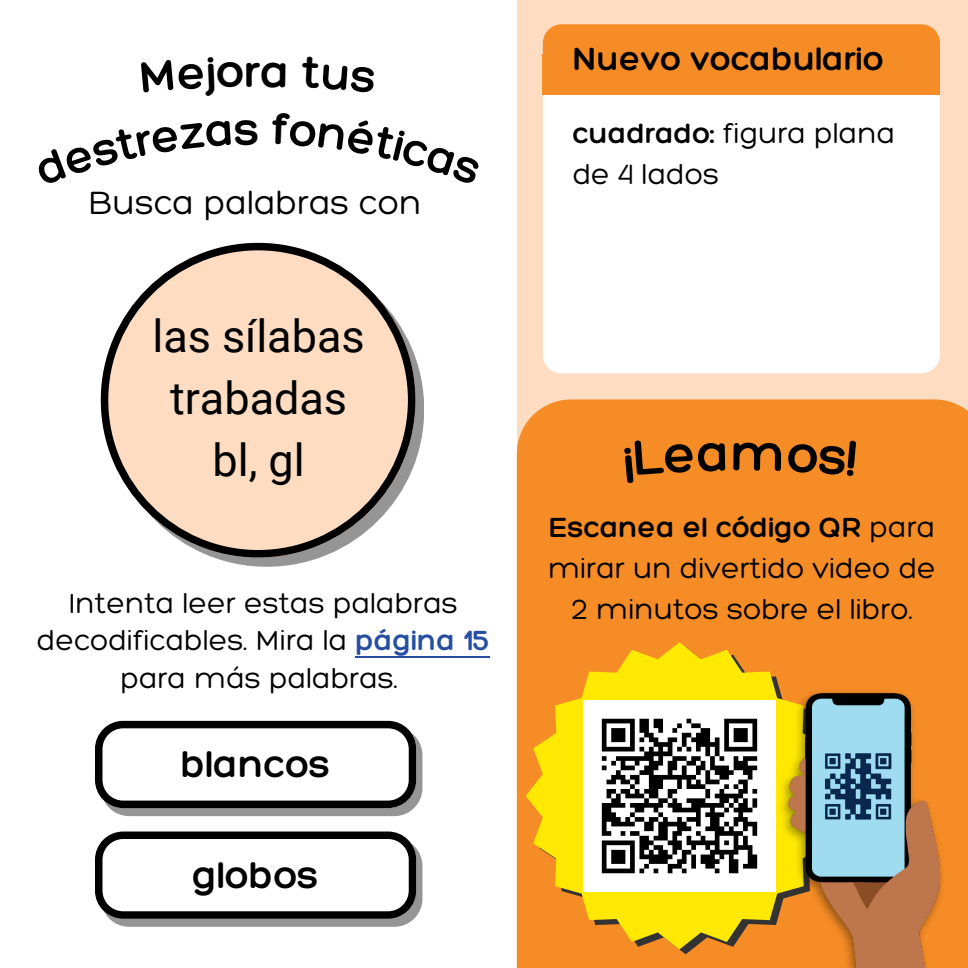
<style>
.page{position:relative;width:968px;height:968px;background:#fff}
.page>*{position:absolute;margin:0;border:0;box-sizing:border-box;transform-origin:0 0}
.t1{font:300 47.5px "Hero";color:#000}
.t2{font:45px/62px "Roboto";color:#000;text-align:center}
.t3{font:300 40px "Hero";color:#000}
.t4{font:300 35px "Hero";color:#000}
.t5{font:300 35px "Hero";color:#000}
.t6{font:300 30px/41.2px "Hero";color:#000;text-align:center}
.s1{color:#264fa2}
.s2{font-style:inherit}
</style>
<div class="page">
<div style="left:517px;top:0;width:451px;height:968px;background:#fddcc2"></div>
<div style="left:517px;top:399px;width:451px;height:569px;background:#f68c26"></div>
<div style="left:543px;top:59px;width:396px;height:314px;background:#fff;border-radius:19px"></div>
<div style="left:543px;top:24px;width:396px;height:64px;background:#f68c26;border-radius:19px"></div>
<div style="left:101px;top:727px;width:321px;height:89px;background:#959595;border-radius:28px"></div>
<div style="left:101px;top:837px;width:321px;height:89px;background:#959595;border-radius:28px"></div>
<div style="left:543px;top:55px;width:397px;height:40px;background:#f68c26"></div>
<svg style="left:101px;top:243px;width:314px;height:314px"></svg>
<svg style="left:526px;top:642px;width:307px;height:307px;background:#f5bb14"></svg>
<img style="left:583px;top:700px;width:190px;height:191px">
<img style="left:773px;top:683px;width:176px;height:285px">
<svg style="left:95px;top:720px;width:321px;height:88px;background:#cbcbcb"></svg>
<svg style="left:95px;top:831px;width:321px;height:87px;background:#cdcdcd"></svg>
<hr style="left:355px;top:656px;width:135px;height:1px;background:#264fa2">
<div style="left:624px;top:438px;width:101px;height:45px;background:#f68c26"></div>
<svg style="left:733px;top:442px;width:48px;height:29px"></svg>
<div style="left:787px;top:440px;width:69px;height:36px;background:#f68c26"></div>
<h2 class="t1" style="left:245px;top:42px;width:17px">r</h2>
<p class="t5" style="left:88px;top:181px;width:334px">Busca palabras con</p>
<p class="t2" style="left:152px;top:306px;width:214px">las sílabas trabadas bl, gl</p>
<p class="t6" style="left:37px;top:583px;width:454px;line-height:37.5px">Intenta leer estas palabras decodificables. Mira la <span class="s1">página 15</span></p>
<p class="t6" style="left:120px;top:657px;width:279px">para más palabras.</p>
<p class="t3" style="left:181px;top:739px;width:151px">blancos</p>
<p class="t3" style="left:192px;top:850px;width:128px">globos</p>
<h2 class="t4" style="left:573px;top:37px;width:312px">Nuevo vocabulario</h2>
<p class="t6" style="left:573px;top:111px;width:324px"><span class="s2">cuadrado:</span> figura plana</p>
<p class="t6" style="left:573px;top:153px;width:148px">de 4 lados</p>
<p class="t6" style="left:548px;top:505px;width:389px"><span class="s2">Escanea el código QR</span> para mirar un divertido video de<br>2 minutos sobre el libro.</p>
</div>
